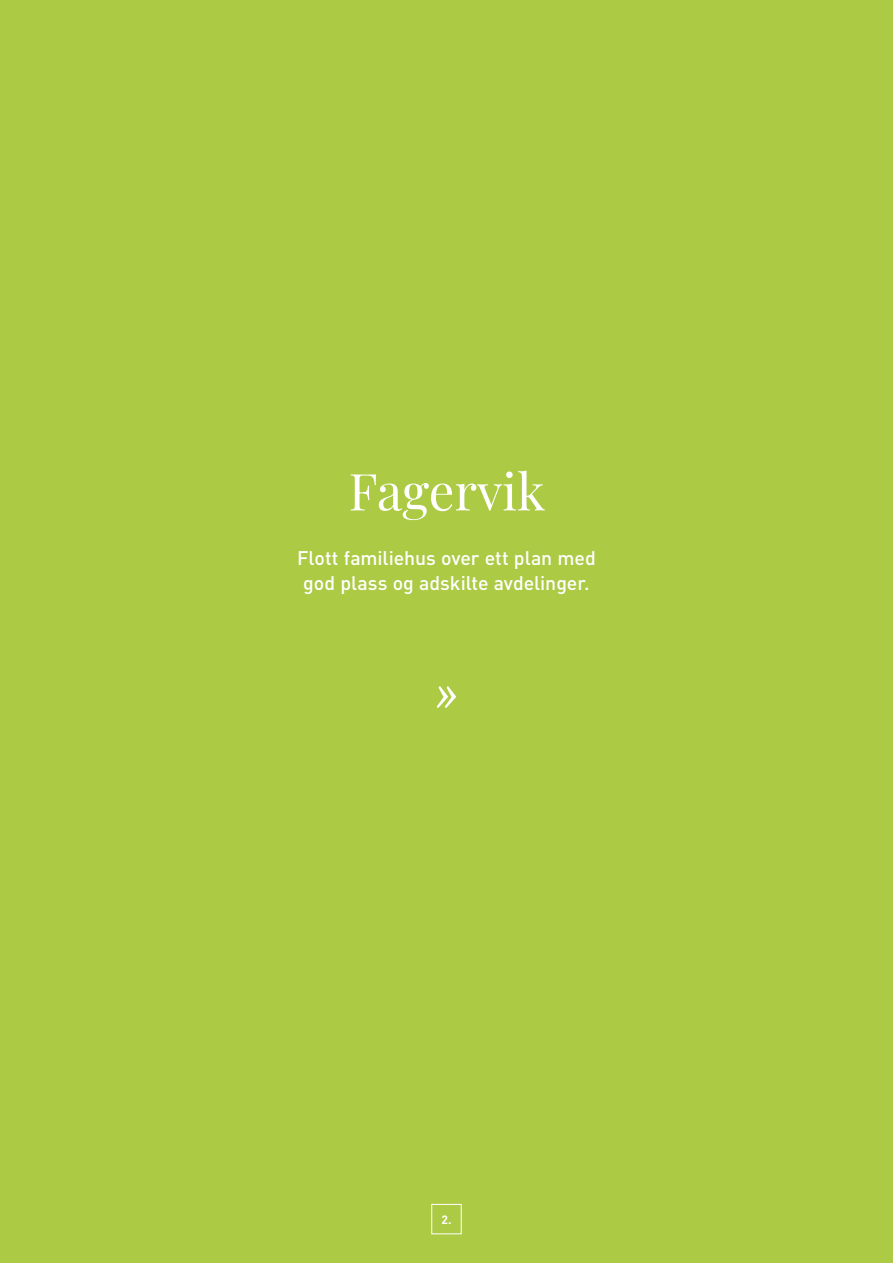
<style>
.page{position:relative;width:893px;height:1263px;background:#acca44}
.page>*{position:absolute;margin:0;border:0;box-sizing:border-box;transform-origin:0 0}
.t1{font:51px "Playfair Display";color:#fff}
.t2{font:500 19.5px/25.5px "DIN";letter-spacing:-.005em;color:#fff;text-align:center}
.t3{font:700 12px "DIN";color:#fff}
</style>
<div class="page">
<svg style="left:437px;top:686px;width:19px;height:22px"></svg>
<div style="left:431px;top:1204px;width:31px;height:30px;border:1px solid #fff"></div>
<h1 class="t1" style="left:348px;top:451px;width:198px">Fagervik</h1>
<p class="t2" style="left:297px;top:544px;width:300px">Flott familiehus over ett plan med god plass og adskilte avdelinger.</p>
<p class="t3" style="left:441px;top:1211px;width:11px">2.</p>
</div>
